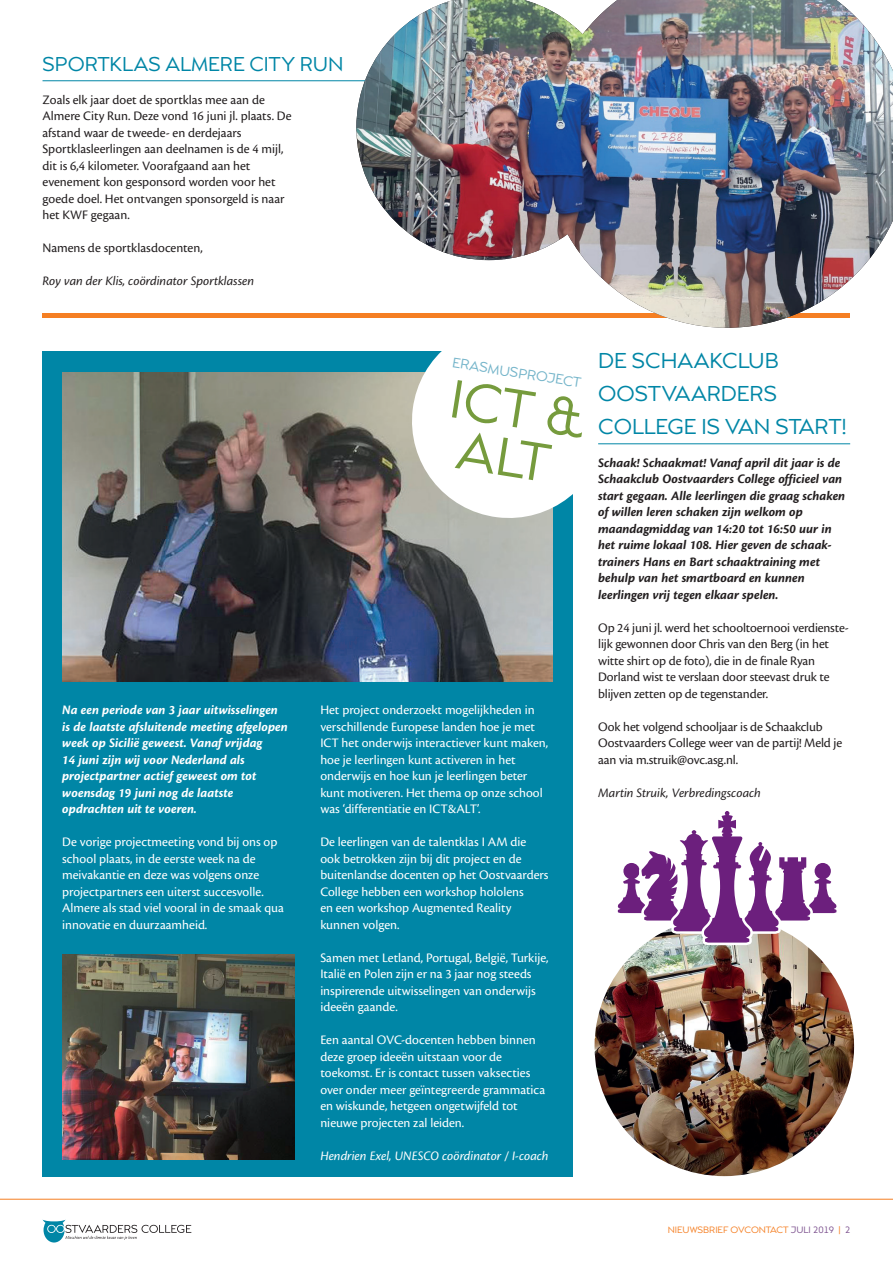
<style>
.page{position:relative;width:893px;height:1263px;background:#fff}
.page>*{position:absolute;margin:0;border:0;box-sizing:border-box;transform-origin:0 0}
.t1{font:52.5px/49.5px "Capri Pro";color:#769b3d}
.t2{font:21px/33px "Capri Pro";color:#0086a6}
.t3{font:19.5px "Capri Pro";color:#0086a6}
.t4{font:13.5px/16.5px "Cronos Pro";color:#fff}
.t5{font:13.5px/16.5px "Cronos Pro";letter-spacing:-.005em;color:#231f20}
.t6{font:italic 700 13.5px/16.5px "Cronos Pro";color:#231f20}
.t7{font:italic 700 13.5px/16.5px "Cronos Pro";color:#fff}
.t8{font:italic 13.5px "Cronos Pro";letter-spacing:-.005em;color:#231f20}
.t9{font:italic 13.5px "Cronos Pro";color:#fff}
.t10{font:13.5px "Capri Pro";color:#75b5ca}
.t11{font:9px "Capri Pro";color:#f57f23}
.s1{color:#7c518e}
</style>
<div class="page">
<svg style="left:43px;top:1220px;width:148px;height:22px"></svg>
<hr style="left:0;top:1199px;width:893px;height:1px;background:#f57f23">
<hr style="left:43px;top:80px;width:807px;height:1px;background:#0086a6">
<hr style="left:43px;top:314px;width:807px;height:4px;background:#f57f23">
<div style="left:43px;top:351px;width:530px;height:825px;background:#0086a6"></div>
<img style="left:62px;top:372px;width:491px;height:309px">
<svg style="left:406px;top:351px;width:206px;height:173px"></svg>
<hr style="left:598px;top:443px;width:252px;height:1px;background:#0086a6">
<img style="left:594px;top:916px;width:260px;height:260px;border-radius:130px">
<img style="left:356px;top:0;width:537px;height:328px">
<img style="left:62px;top:954px;width:233px;height:206px">
<svg style="left:617px;top:811px;width:220px;height:134px"></svg>
<h3 class="t3" style="left:43px;top:52px;width:303px">SPORTKLAS ALMERE CITY RUN</h3>
<p class="t5" style="left:43px;top:91px;width:251px">Zoals elk jaar doet de sportklas mee aan de Almere City Run. Deze vond 16 juni jl. plaats. De afstand waar de tweede- en derdejaars Sportklasleerlingen aan deelnamen is de 4 mijl, dit is 6,4 kilometer. Voorafgaand aan het evenement kon gesponsord worden voor het goede doel. Het ontvangen sponsorgeld is naar het KWF gegaan.</p>
<p class="t5" style="left:43px;top:240px;width:162px">Namens de sportklasdocenten,</p>
<p class="t8" style="left:43px;top:273px;width:213px">Roy van der Klis, coördinator Sportklassen</p>
<p class="t7" style="left:62px;top:702px;width:227px">Na een periode van 3 jaar uitwisselingen is de laatste afsluitende meeting afgelopen week op Sicilië geweest. Vanaf vrijdag<br>14 juni zijn wij voor Nederland als projectpartner actief geweest om tot woensdag 19 juni nog de laatste opdrachten uit te voeren.</p>
<p class="t4" style="left:62px;top:834px;width:223px">De vorige projectmeeting vond bij ons op school plaats, in de eerste week na de meivakantie en deze was volgens onze projectpartners een uiterst succesvolle.<br>Almere als stad viel vooral in de smaak qua innovatie en duurzaamheid.</p>
<p class="t10" style="left:454px;top:354px;width:132px;rotate:9deg">ERASMUSPROJECT</p>
<h1 class="t1" style="left:454px;top:373px;width:137px;rotate:9deg">ICT &amp;<br>ALT</h1>
<p class="t4" style="left:320px;top:702px;width:229px">Het project onderzoekt mogelijkheden in verschillende Europese landen hoe je met ICT het onderwijs interactiever kunt maken, hoe je leerlingen kunt activeren in het onderwijs en hoe kun je leerlingen beter kunt motiveren. Het thema op onze school was ‘differentiatie en ICT&amp;ALT’.</p>
<p class="t4" style="left:320px;top:834px;width:230px">De leerlingen van de talentklas I AM die ook betrokken zijn bij dit project en de buitenlandse docenten op het Oostvaarders College hebben een workshop hololens<br>en een workshop Augmented Reality kunnen volgen.</p>
<p class="t4" style="left:320px;top:949px;width:230px">Samen met Letland, Portugal, België, Turkije, Italië en Polen zijn er na 3 jaar nog steeds inspirerende uitwisselingen van onderwijs ideeën gaande.</p>
<p class="t4" style="left:320px;top:1031px;width:226px">Een aantal OVC-docenten hebben binnen deze groep ideeën uitstaan voor de toekomst. Er is contact tussen vaksecties over onder meer geïntegreerde grammatica en wiskunde, hetgeen ongetwijfeld tot nieuwe projecten zal leiden.</p>
<p class="t9" style="left:320px;top:1148px;width:230px">Hendrien Exel, UNESCO coördinator / I-coach</p>
<h2 class="t2" style="left:598px;top:343px;width:250px">DE SCHAAKCLUB<br>OOSTVAARDERS<br>COLLEGE IS VAN START!</h2>
<p class="t6" style="left:598px;top:454px;width:249px">Schaak! Schaakmat! Vanaf april dit jaar is de Schaakclub Oostvaarders College officieel van start gegaan. Alle leerlingen die graag schaken of willen leren schaken zijn welkom op maandagmiddag van 14:20 tot 16:50 uur in het ruime lokaal 108. Hier geven de schaak&shy;trainers Hans en Bart schaaktraining met behulp van het smartboard en kunnen leerlingen vrij tegen elkaar spelen.</p>
<p class="t5" style="left:598px;top:619px;width:252px">Op 24 juni jl. werd het schooltoernooi verdienste&shy;lijk gewonnen door Chris van den Berg (in het witte shirt op de foto), die in de finale Ryan Dorland wist te verslaan door steevast druk te blijven zetten op de tegenstander.</p>
<p class="t5" style="left:598px;top:718px;width:245px">Ook het volgend schooljaar is de Schaakclub<br>Oostvaarders College weer van de partij! Meld je aan via m.struik@ovc.asg.nl.</p>
<p class="t8" style="left:598px;top:785px;width:164px">Martin Struik, Verbredingscoach</p>
<p class="t11" style="left:668px;top:1224px;width:184px">NIEUWSBRIEF OVCONTACT <span class="s1">JULI 2019</span> | <span class="s1">2</span></p>
</div>
